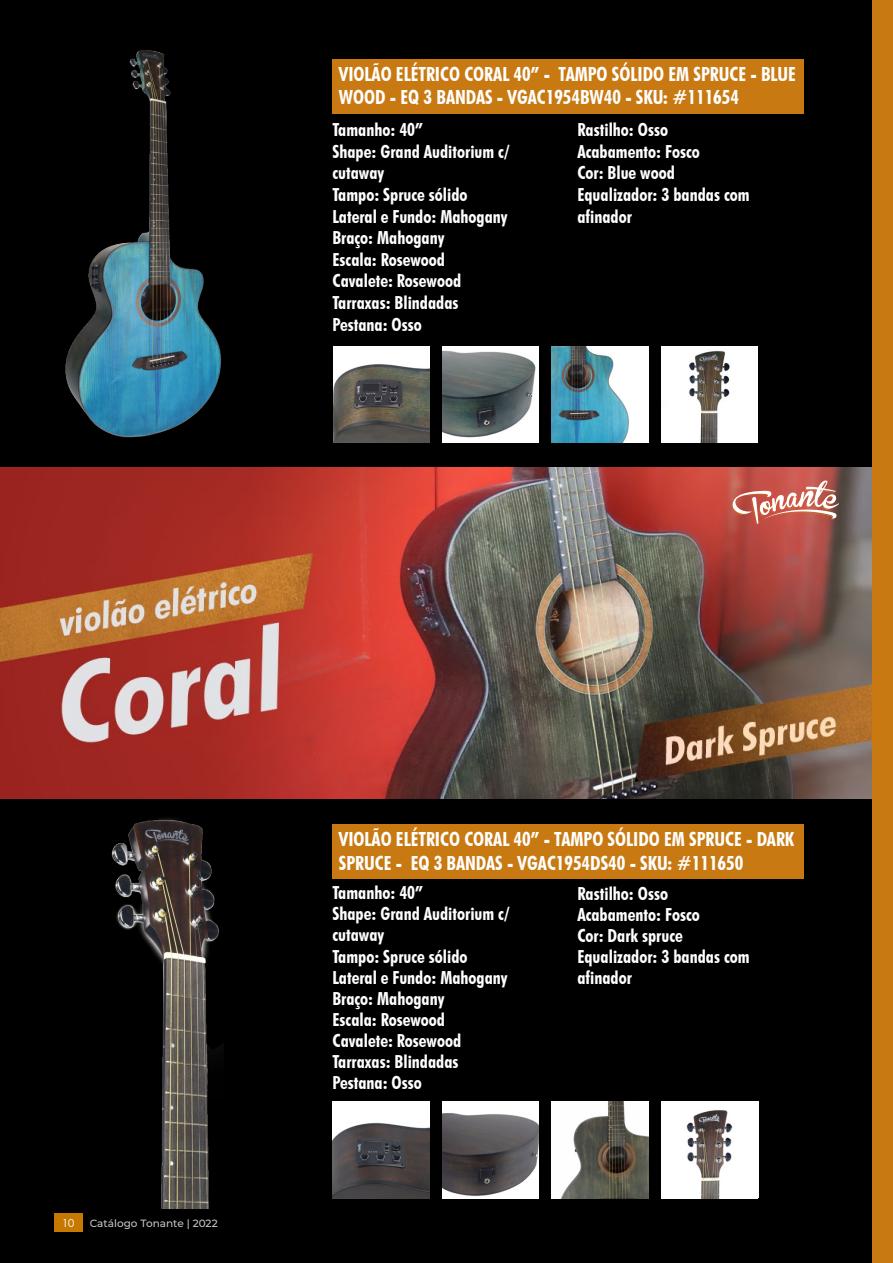
<style>
.page{position:relative;width:893px;height:1263px;background:#000}
.page>*{position:absolute;margin:0;border:0;box-sizing:border-box;transform-origin:0 0}
.t1{font:700 condensed 19.5px/23.4px "Futura BT";color:#fff}
.t2{font:700 condensed 18px/21px "Futura BT";color:#fff}
.t3{font:12px "Futura PT";color:#fcfcfc}
.t4{font:500 10.5px "Montserrat";color:#c6c6c6}
</style>
<div class="page">
<img style="left:0;top:468px;width:873px;height:330px">
<div style="left:873px;top:0;width:20px;height:1263px;background:#c87912"></div>
<img style="left:65px;top:50px;width:157px;height:388px">
<img style="left:333px;top:346px;width:96px;height:96px">
<img style="left:442px;top:346px;width:97px;height:96px">
<img style="left:552px;top:346px;width:96px;height:96px">
<img style="left:661px;top:346px;width:96px;height:96px">
<div style="left:662px;top:1101px;width:97px;height:97px;background:#fff"></div>
<img style="left:332px;top:1101px;width:97px;height:97px">
<img style="left:442px;top:1102px;width:97px;height:96px">
<img style="left:552px;top:1101px;width:97px;height:97px">
<img style="left:661px;top:1102px;width:72px;height:96px">
<img style="left:111px;top:818px;width:112px;height:391px">
<div style="left:332px;top:824px;width:472px;height:55px;background:#c87912"></div>
<div style="left:332px;top:59px;width:472px;height:55px;background:#c87912"></div>
<div style="left:54px;top:1213px;width:28px;height:18px;background:#c77800"></div>
<svg style="left:728px;top:480px;width:111px;height:45px;background:#ca786d"></svg>
<p class="t1" style="left:339px;top:62px;width:459px">VIOLÃO ELÉTRICO CORAL 40” - TAMPO SÓLIDO EM SPRUCE - BLUE<br>WOOD - EQ 3 BANDAS - VGAC1954BW40 - SKU: #111654</p>
<p class="t2" style="left:332px;top:119px;width:179px;line-height:21.6px">Tamanho: 40”<br>Shape: Grand Auditorium c/ cutaway<br>Tampo: Spruce sólido<br>Lateral e Fundo: Mahogany<br>Braço: Mahogany<br>Escala: Rosewood<br>Cavalete: Rosewood<br>Tarraxas: Blindadas<br>Pestana: Osso</p>
<p class="t2" style="left:577px;top:119px;width:174px;line-height:21.6px">Rastilho: Osso<br>Acabamento: Fosco<br>Cor: Blue wood<br>Equalizador: 3 bandas com afinador</p>
<p class="t3" style="left:62px;top:1215px;width:14px">10</p>
<p class="t4" style="left:90px;top:1216px;width:129px">Catálogo Tonante | 2022</p>
<p class="t1" style="left:339px;top:828px;width:457px">VIOLÃO ELÉTRICO CORAL 40” - TAMPO SÓLIDO EM SPRUCE - DARK<br>SPRUCE - EQ 3 BANDAS - VGAC1954DS40 - SKU: #111650</p>
<p class="t2" style="left:332px;top:882px;width:179px">Tamanho: 40”<br>Shape: Grand Auditorium c/ cutaway<br>Tampo: Spruce sólido<br>Lateral e Fundo: Mahogany<br>Braço: Mahogany<br>Escala: Rosewood<br>Cavalete: Rosewood<br>Tarraxas: Blindadas<br>Pestana: Osso</p>
<p class="t2" style="left:577px;top:882px;width:174px">Rastilho: Osso<br>Acabamento: Fosco<br>Cor: Dark spruce<br>Equalizador: 3 bandas com afinador</p>
</div>
